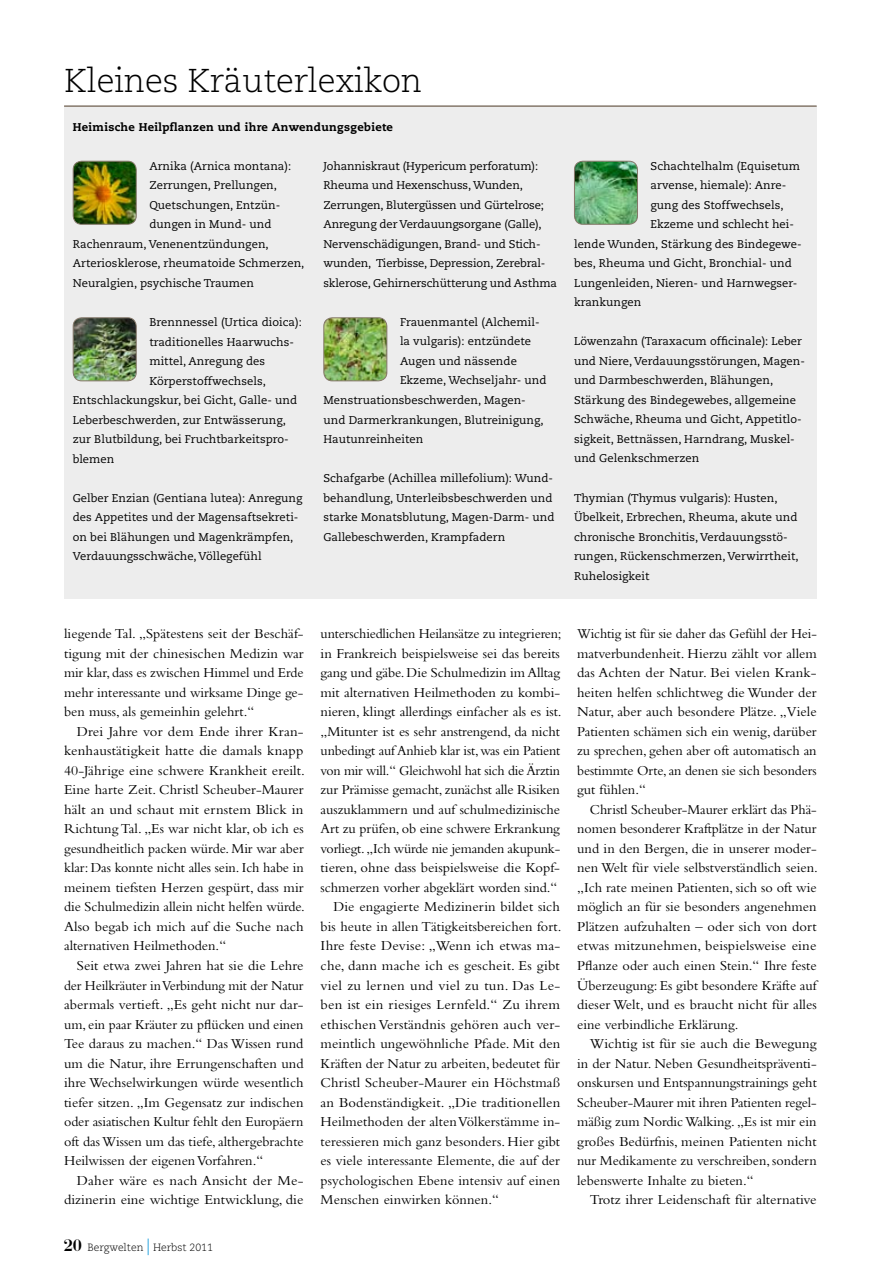
<style>
.page{position:relative;width:872px;height:1285px;background:#fff}
.page>*{position:absolute;margin:0;border:0;box-sizing:border-box;transform-origin:0 0}
.t1{font:300 33px "Caecilia LT Std";letter-spacing:-.005em;color:#000}
.t2{font:14.25px/19.5px "Bembo Std";color:#000;text-align:justify}
.t3{font:11.25px/19.5px "Caecilia LT Std";letter-spacing:.005em;color:#000}
.t4{font:800 11.25px "Caecilia LT Std";letter-spacing:.025em;color:#000}
.t5{font:300 10.5px "Caecilia LT Std";color:#000}
.s1{font-family:"Bauer Bodoni Std";font-weight:700;font-size:16.5px}
.s2{font-family:"Bauer Bodoni Std";font-weight:400;font-size:16.5px;color:#36a9e1}
</style>
<div class="page">
<div style="left:64px;top:106px;width:752px;height:493px;background:#ededed"></div>
<hr style="left:64px;top:105px;width:752px;height:2px;background:#85786a">
<img style="left:73px;top:161px;width:63px;height:63px">
<div style="left:73px;top:161px;width:64px;height:64px;border:1px solid #85786a;border-radius:9px"></div>
<img style="left:73px;top:318px;width:63px;height:63px">
<div style="left:73px;top:317px;width:64px;height:64px;border:1px solid #85786a;border-radius:9px"></div>
<img style="left:324px;top:318px;width:63px;height:63px">
<div style="left:323px;top:317px;width:64px;height:64px;border:1px solid #85786a;border-radius:9px"></div>
<img style="left:574px;top:161px;width:63px;height:63px">
<div style="left:574px;top:161px;width:64px;height:64px;border:1px solid #85786a;border-radius:9px"></div>
<h1 class="t1" style="left:64px;top:62px;width:360px">Kleines Kräuterlexikon</h1>
<p class="t4" style="left:73px;top:120px;width:322px">Heimische Heilpflanzen und ihre Anwendungsgebiete</p>
<p class="t3" style="left:149px;top:156px;width:143px">Arnika (Arnica montana):</p>
<p class="t3" style="left:149px;top:176px;width:129px">Zerrungen, Prellungen,</p>
<p class="t3" style="left:149px;top:195px;width:132px">Quetschungen, Entzün-</p>
<p class="t3" style="left:149px;top:215px;width:124px">dungen in Mund- und</p>
<p class="t3" style="left:73px;top:234px;width:197px">Rachenraum, Venenentzündungen,</p>
<p class="t3" style="left:73px;top:254px;width:233px">Arteriosklerose, rheumatoide Schmerzen,</p>
<p class="t3" style="left:73px;top:273px;width:183px">Neuralgien, psychische Traumen</p>
<p class="t3" style="left:149px;top:312px;width:154px">Brennnessel (Urtica dioica):</p>
<p class="t3" style="left:149px;top:332px;width:146px">traditionelles Haarwuchs-</p>
<p class="t3" style="left:149px;top:351px;width:117px">mittel, Anregung des</p>
<p class="t3" style="left:149px;top:371px;width:118px">Körperstoffwechsels,</p>
<p class="t3" style="left:73px;top:390px;width:226px">Entschlackungskur, bei Gicht, Galle- und</p>
<p class="t3" style="left:73px;top:410px;width:214px">Leberbeschwerden, zur Entwässerung,</p>
<p class="t3" style="left:73px;top:429px;width:218px">zur Blutbildung, bei Fruchtbarkeitspro-</p>
<p class="t3" style="left:73px;top:449px;width:43px">blemen</p>
<p class="t3" style="left:73px;top:488px;width:231px">Gelber Enzian (Gentiana lutea): Anregung des Appetites und der Magensaftsekreti&shy;on bei Blähungen und Magenkrämpfen, Verdauungsschwäche, Völlegefühl</p>
<p class="t3" style="left:323px;top:156px;width:235px">Johanniskraut (Hypericum perforatum):<br>Rheuma und Hexenschuss, Wunden, Zerrungen, Blutergüssen und Gürtelrose; Anregung der Verdauungsorgane (Galle), Nervenschädigungen, Brand- und Stich&shy;wunden, Tierbisse, Depression, Zerebral&shy;sklerose, Gehirnerschütterung und Asthma</p>
<p class="t3" style="left:400px;top:312px;width:141px">Frauenmantel (Alchemil-</p>
<p class="t3" style="left:400px;top:332px;width:133px">la vulgaris): entzündete</p>
<p class="t3" style="left:400px;top:351px;width:118px">Augen und nässende</p>
<p class="t3" style="left:400px;top:371px;width:148px">Ekzeme, Wechseljahr- und</p>
<p class="t3" style="left:323px;top:390px;width:204px">Menstruationsbeschwerden, Magen-</p>
<p class="t3" style="left:323px;top:410px;width:221px">und Darmerkrankungen, Blutreinigung,</p>
<p class="t3" style="left:323px;top:429px;width:101px">Hautunreinheiten</p>
<p class="t3" style="left:323px;top:468px;width:233px">Schafgarbe (Achillea millefolium): Wund&shy;behandlung, Unterleibsbeschwerden und starke Monatsblutung, Magen-Darm- und Gallebeschwerden, Krampfadern</p>
<p class="t3" style="left:650px;top:156px;width:151px">Schachtelhalm (Equisetum</p>
<p class="t3" style="left:650px;top:176px;width:137px">arvense, hiemale): Anre-</p>
<p class="t3" style="left:650px;top:195px;width:134px">gung des Stoffwechsels,</p>
<p class="t3" style="left:650px;top:215px;width:145px">Ekzeme und schlecht hei-</p>
<p class="t3" style="left:574px;top:234px;width:229px">lende Wunden, Stärkung des Bindegewe-</p>
<p class="t3" style="left:574px;top:254px;width:219px">bes, Rheuma und Gicht, Bronchial- und</p>
<p class="t3" style="left:574px;top:273px;width:225px">Lungenleiden, Nieren- und Harnwegser-</p>
<p class="t3" style="left:574px;top:293px;width:69px">krankungen</p>
<p class="t3" style="left:574px;top:332px;width:232px">Löwenzahn (Taraxacum officinale): Leber und Niere, Verdauungsstörungen, Magen&shy;und Darmbeschwerden, Blähungen, Stärkung des Bindegewebes, allgemeine Schwäche, Rheuma und Gicht, Appetitlo&shy;sigkeit, Bettnässen, Harndrang, Muskel&shy;und Gelenkschmerzen</p>
<p class="t3" style="left:574px;top:488px;width:226px">Thymian (Thymus vulgaris): Husten, Übelkeit, Erbrechen, Rheuma, akute und chronische Bronchitis, Verdauungsstö&shy;rungen, Rückenschmerzen, Verwirrtheit, Ruhelosigkeit</p>
<p class="t2" style="left:64px;top:623px;width:241px">liegende Tal. „Spätestens seit der Beschäf&shy;tigung mit der chinesischen Medizin war mir klar, dass es zwischen Himmel und Erde mehr interessante und wirksame Dinge ge&shy;ben muss, als gemeinhin gelehrt.“</p>
<p class="t2" style="left:64px;top:721px;width:242px;text-indent:13px">Drei Jahre vor dem Ende ihrer Kran&shy;kenhaustätigkeit hatte die damals knapp 40-Jährige eine schwere Krankheit ereilt.<br>Eine harte Zeit. Christl Scheuber-Maurer hält an und schaut mit ernstem Blick in Richtung Tal. „Es war nicht klar, ob ich es gesundheitlich packen würde. Mir war aber klar: Das konnte nicht alles sein. Ich habe in meinem tiefsten Herzen gespürt, dass mir die Schulmedizin allein nicht helfen würde.<br>Also begab ich mich auf die Suche nach alternativen Heilmethoden.“</p>
<p class="t2" style="left:64px;top:955px;width:241px;text-indent:13px">Seit etwa zwei Jahren hat sie die Lehre der Heilkräuter in Verbindung mit der Natur abermals vertieft. „Es geht nicht nur dar&shy;um, ein paar Kräuter zu pflücken und einen Tee daraus zu machen.“ Das Wissen rund um die Natur, ihre Errungenschaften und ihre Wechselwirkungen würde wesentlich tiefer sitzen. „Im Gegensatz zur indischen oder asiatischen Kultur fehlt den Europäern oft das Wissen um das tiefe, althergebrachte Heilwissen der eigenen Vorfahren.“</p>
<p class="t2" style="left:64px;top:1169px;width:241px;text-align:right">Daher wäre es nach Ansicht der Me&shy;dizinerin eine wichtige Entwicklung, die</p>
<p class="t5" style="left:64px;top:1240px;width:151px"><span class="s1">20</span> Bergwelten <span class="s2">|</span> Herbst 2011</p>
<p class="t2" style="left:321px;top:623px;width:242px">unterschiedlichen Heilansätze zu integrieren;</p>
<p class="t2" style="left:321px;top:643px;width:241px">in Frankreich beispielsweise sei das bereits</p>
<p class="t2" style="left:321px;top:662px;width:241px">gang und gäbe. Die Schulmedizin im Alltag</p>
<p class="t2" style="left:321px;top:682px;width:241px">mit alternativen Heilmethoden zu kombi-</p>
<p class="t2" style="left:321px;top:701px;width:242px">nieren, klingt allerdings einfacher als es ist.</p>
<p class="t2" style="left:321px;top:721px;width:241px">„Mitunter ist es sehr anstrengend, da nicht</p>
<p class="t2" style="left:321px;top:740px;width:241px">unbedingt auf Anhieb klar ist, was ein Patient</p>
<p class="t2" style="left:321px;top:760px;width:241px">von mir will.“ Gleichwohl hat sich die Ärztin</p>
<p class="t2" style="left:321px;top:779px;width:241px">zur Prämisse gemacht, zunächst alle Risiken</p>
<p class="t2" style="left:321px;top:799px;width:241px">auszuklammern und auf schulmedizinische</p>
<p class="t2" style="left:321px;top:818px;width:241px">Art zu prüfen, ob eine schwere Erkrankung</p>
<p class="t2" style="left:321px;top:838px;width:241px">vorliegt. „Ich würde nie jemanden akupunk-</p>
<p class="t2" style="left:321px;top:857px;width:241px">tieren, ohne dass beispielsweise die Kopf-</p>
<p class="t2" style="left:321px;top:877px;width:238px">schmerzen vorher abgeklärt worden sind.“</p>
<p class="t2" style="left:333px;top:896px;width:228px">Die engagierte Medizinerin bildet sich</p>
<p class="t2" style="left:321px;top:916px;width:242px">bis heute in allen Tätigkeitsbereichen fort.</p>
<p class="t2" style="left:321px;top:935px;width:241px">Ihre feste Devise: „Wenn ich etwas ma-</p>
<p class="t2" style="left:321px;top:955px;width:241px">che, dann mache ich es gescheit. Es gibt</p>
<p class="t2" style="left:321px;top:974px;width:241px">viel zu lernen und viel zu tun. Das Le-</p>
<p class="t2" style="left:321px;top:994px;width:241px">ben ist ein riesiges Lernfeld.“ Zu ihrem</p>
<p class="t2" style="left:321px;top:1013px;width:241px">ethischen Verständnis gehören auch ver-</p>
<p class="t2" style="left:321px;top:1033px;width:241px">meintlich ungewöhnliche Pfade. Mit den</p>
<p class="t2" style="left:321px;top:1052px;width:241px">Kräften der Natur zu arbeiten, bedeutet für</p>
<p class="t2" style="left:321px;top:1072px;width:241px">Christl Scheuber-Maurer ein Höchstmaß</p>
<p class="t2" style="left:321px;top:1091px;width:241px">an Bodenständigkeit. „Die traditionellen</p>
<p class="t2" style="left:321px;top:1111px;width:241px">Heilmethoden der alten Völkerstämme in-</p>
<p class="t2" style="left:321px;top:1130px;width:241px">teressieren mich ganz besonders. Hier gibt</p>
<p class="t2" style="left:321px;top:1150px;width:241px">es viele interessante Elemente, die auf der</p>
<p class="t2" style="left:321px;top:1169px;width:241px">psychologischen Ebene intensiv auf einen</p>
<p class="t2" style="left:321px;top:1189px;width:180px">Menschen einwirken können.“</p>
<p class="t2" style="left:577px;top:623px;width:241px">Wichtig ist für sie daher das Gefühl der Hei&shy;matverbundenheit. Hierzu zählt vor allem das Achten der Natur. Bei vielen Krank&shy;heiten helfen schlichtweg die Wunder der Natur, aber auch besondere Plätze. „Viele Patienten schämen sich ein wenig, darüber zu sprechen, gehen aber oft automatisch an bestimmte Orte, an denen sie sich besonders gut fühlen.“</p>
<p class="t2" style="left:577px;top:799px;width:242px;text-indent:13px">Christl Scheuber-Maurer erklärt das Phä&shy;nomen besonderer Kraftplätze in der Natur und in den Bergen, die in unserer moder&shy;nen Welt für viele selbstverständlich seien. „Ich rate meinen Patienten, sich so oft wie möglich an für sie besonders angenehmen Plätzen aufzuhalten – oder sich von dort etwas mitzunehmen, beispielsweise eine Pflanze oder auch einen Stein.“ Ihre feste Überzeugung: Es gibt besondere Kräfte auf dieser Welt, und es braucht nicht für alles eine verbindliche Erklärung.</p>
<p class="t2" style="left:577px;top:1033px;width:241px;text-indent:13px">Wichtig ist für sie auch die Bewegung in der Natur. Neben Gesundheitspräventi&shy;onskursen und Entspannungstrainings geht Scheuber-Maurer mit ihren Patienten regel&shy;mäßig zum Nordic Walking. „Es ist mir ein großes Bedürfnis, meinen Patienten nicht nur Medikamente zu verschreiben, sondern lebenswerte Inhalte zu bieten.“</p>
<p class="t2" style="left:590px;top:1189px;width:228px">Trotz ihrer Leidenschaft für alternative</p>
</div>
